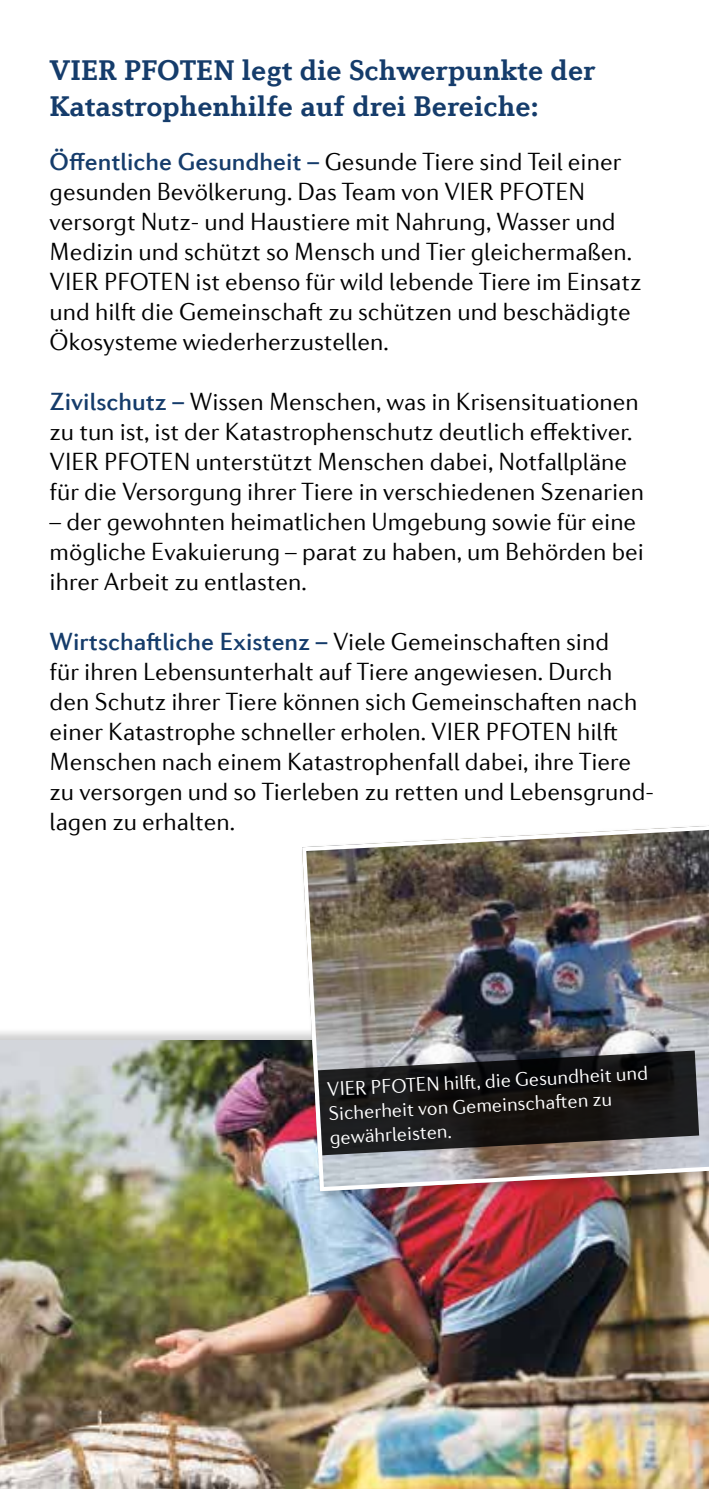
<style>
.page{position:relative;width:709px;height:1489px;background:#fff}
.page>*{position:absolute;margin:0;border:0;box-sizing:border-box;transform-origin:0 0}
.t1{font:700 30px/36px "Diverda Serif Com";color:#153c6b}
.t2{font:300 25px/30px "Diverda Sans Com";color:#000}
.t3{font:300 20px/24px "Diverda Sans Com";color:#fff}
.s1{font-weight:500;color:#153c6b}
</style>
<div class="page">
<img style="left:0;top:1040px;width:709px;height:448px">
<div style="left:299px;top:817px;width:410px;height:386px;background:#000;opacity:.25"></div>
<img style="left:300px;top:818px;width:409px;height:375px">
<svg style="left:318px;top:1050px;width:381px;height:105px;background:#323031"></svg>
<p class="t1" style="left:50px;top:51px;width:547px">VIER PFOTEN legt die Schwerpunkte der<br>Katastrophenhilfe auf drei Bereiche:</p>
<p class="t2" style="left:50px;top:146px;width:593px"><span class="s1">Öffentliche Gesundheit –</span> Gesunde Tiere sind Teil einer gesunden Bevölkerung. Das Team von VIER PFOTEN versorgt Nutz- und Haustiere mit Nahrung, Wasser und Medizin und schützt so Mensch und Tier gleichermaßen.<br>VIER PFOTEN ist ebenso für wild lebende Tiere im Einsatz und hilft die Gemeinschaft zu schützen und beschädigte Ökosysteme wiederherzustellen.</p>
<p class="t2" style="left:50px;top:386px;width:596px"><span class="s1">Zivilschutz –</span> Wissen Menschen, was in Krisensituationen zu tun ist, ist der Katastrophenschutz deutlich effektiver.<br>VIER PFOTEN unterstützt Menschen dabei, Notfallpläne für die Versorgung ihrer Tiere in verschiedenen Szenarien</p>
<p class="t2" style="left:50px;top:506px;width:596px">– der gewohnten heimatlichen Umgebung sowie für eine mögliche Evakuierung – parat zu haben, um Behörden bei ihrer Arbeit zu entlasten.</p>
<p class="t2" style="left:50px;top:626px;width:606px"><span class="s1">Wirtschaftliche Existenz –</span> Viele Gemeinschaften sind<br>für ihren Lebensunterhalt auf Tiere angewiesen. Durch den Schutz ihrer Tiere können sich Gemeinschaften nach einer Katastrophe schneller erholen. VIER PFOTEN hilft Menschen nach einem Katastrophenfall dabei, ihre Tiere zu versorgen und so Tierleben zu retten und Lebensgrund&shy;lagen zu erhalten.</p>
<p class="t3" style="left:326px;top:1077px;width:323px;rotate:-3deg">VIER PFOTEN hilft , die Gesundheit und<br>Sicherheit von Gemeinschaft en zu gewährleisten.</p>
</div>
